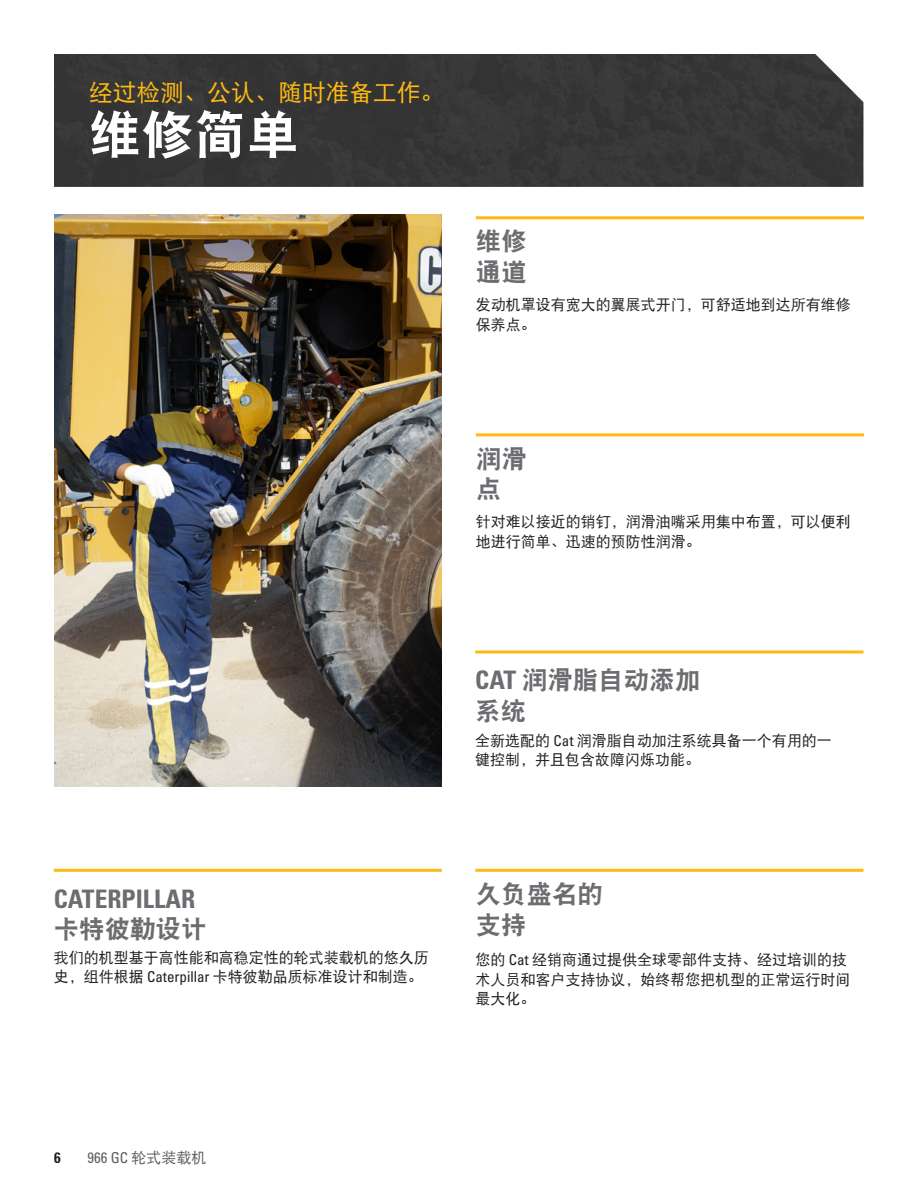
<style>
.page{position:relative;width:918px;height:1188px;background:#fff}
.page>*{position:absolute;margin:0;border:0;box-sizing:border-box;transform-origin:0 0}
.t1{font:52.5px "DFP Hei W9";color:#fff}
.t2{font:25.5px/30.6px "DFP Hei W9";color:#6c6d70}
.t3{font:25.5px "Univers LTCYR 67 Bold Cond";color:#6c6d70}
.t4{font:23.7px "DFP Hei W5";color:#fcba13}
.t5{font:15px/19.5px "DFP Hei W5";color:#231f20}
.t6{font:condensed 15px "Univers LTCYR 57";color:#5d6163}
.t7{font:15px "Univers LTCYR 67 Bold Cond";color:#231f20}
.s1{font-family:"Univers LTCYR 57";font-stretch:condensed}
.s2{font-family:"Univers LTCYR 67 Bold Cond"}
.s3{font-family:"DFP Hei W5";font-stretch:normal}
</style>
<div class="page">
<img style="left:54px;top:215px;width:388px;height:572px">
<div style="left:54px;top:54px;width:809px;height:133px;background:#353536"></div>
<hr style="left:476px;top:433px;width:388px;height:3px;background:#fcba13">
<hr style="left:476px;top:216px;width:388px;height:3px;background:#fcba13">
<hr style="left:475px;top:650px;width:388px;height:3px;background:#fcba13">
<hr style="left:54px;top:869px;width:388px;height:3px;background:#fcba13">
<hr style="left:475px;top:869px;width:388px;height:3px;background:#fcba13">
<h3 class="t4" style="left:89px;top:79px;width:357px">经过检测、公认、随时准备工作。</h3>
<h1 class="t1" style="left:89px;top:106px;width:211px">维修简单</h1>
<h2 class="t2" style="left:476px;top:226px;width:52px">维修通道</h2>
<p class="t5" style="left:476px;top:295px;width:377px">发动机罩设有宽大的翼展式开门，可舒适地到达所有维修保养点。</p>
<h2 class="t2" style="left:476px;top:443px;width:52px">润滑点</h2>
<p class="t5" style="left:476px;top:512px;width:377px">针对难以接近的销钉，润滑油嘴采用集中布置，可以便利地进行简单、迅速的预防性润滑。</p>
<h2 class="t3" style="left:54px;top:883px;width:143px">CATERPILLAR</h2>
<h2 class="t2" style="left:54px;top:913px;width:154px">卡特彼勒设计</h2>
<p class="t5" style="left:54px;top:947px;width:376px">我们的机型基于高性能和高稳定性的轮式装载机的悠久历史，组件根据 <span class="s1">Caterpillar</span> 卡特彼勒品质标准设计和制造。</p>
<h2 class="t2" style="left:475px;top:664px;width:227px"><span class="s2">CAT</span> 润滑脂自动添加系统</h2>
<p class="t5" style="left:475px;top:730px;width:358px">全新选配的 <span class="s1">Cat</span> 润滑脂自动加注系统具备一个有用的一键控制，并且包含故障闪烁功能。</p>
<h2 class="t2" style="left:475px;top:878px;width:129px">久负盛名的支持</h2>
<p class="t5" style="left:475px;top:950px;width:378px;text-align:justify">您的 <span class="s1">Cat</span> 经销商通过提供全球零部件支持、经过培训的技+术人员和客户支持协议，始终帮您把机型的正常运行时间最大化。</p>
<p class="t7" style="left:54px;top:1148px;width:8px">6</p>
<p class="t6" style="left:87px;top:1148px;width:121px">966 GC <span class="s3">轮式装载机</span></p>
</div>
